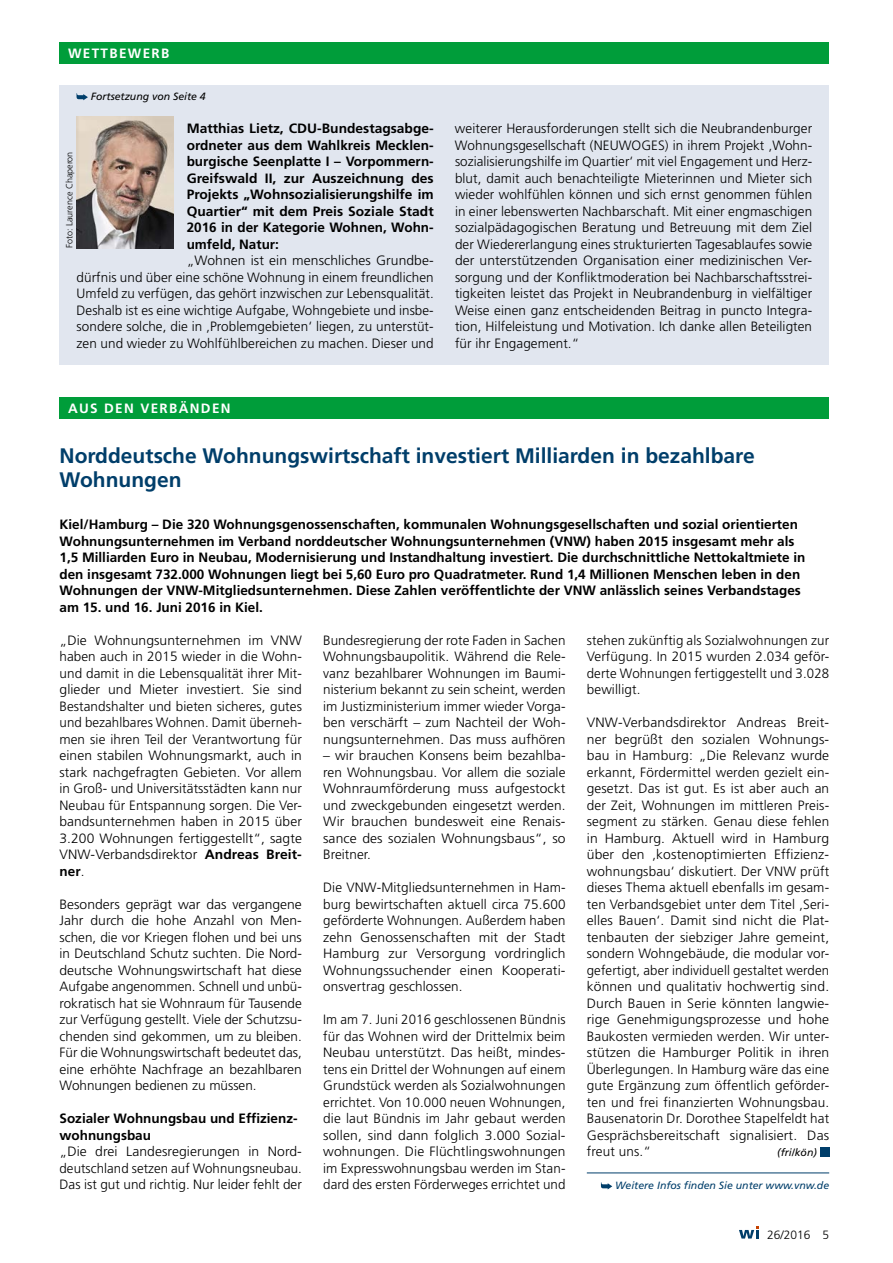
<style>
.page{position:relative;width:893px;height:1263px;background:#fff}
.page>*{position:absolute;margin:0;border:0;box-sizing:border-box;transform-origin:0 0}
.t1{font:700 21px/24px "Frutiger";color:#003e6a}
.t2{font:300 13.5px/16.5px "Frutiger";letter-spacing:.005em;color:#000;text-align:justify}
.t3{font:700 13.5px/16.5px "Frutiger";color:#000}
.t4{font:700 13.5px "Frutiger";letter-spacing:.1em;color:#fff}
.t5{font:300 12px "Frutiger";color:#000}
.t6{font:italic 10.5px "Frutiger";color:#003e6a}
.t7{font:italic 10.5px "Frutiger";color:#000}
.t8{font:300 9px "Frutiger";color:#000}
.s1{font-weight:700}
</style>
<div class="page">
<div style="left:60px;top:43px;width:769px;height:21px;background:#009d3a"></div>
<hr style="left:587px;top:1172px;width:242px;height:1px;background:#003e6a">
<div style="left:820px;top:1147px;width:9px;height:9px;background:#003e6a"></div>
<svg style="left:601px;top:1182px;width:11px;height:7px"></svg>
<div style="left:60px;top:397px;width:769px;height:22px;background:#009d3a"></div>
<div style="left:60px;top:85px;width:769px;height:279px;background:#e1e6ef"></div>
<img style="left:76px;top:116px;width:98px;height:132px">
<svg style="left:77px;top:93px;width:11px;height:7px"></svg>
<svg style="left:739px;top:1226px;width:20px;height:12px"></svg>
<p class="t4" style="left:68px;top:46px;width:103px">WETTBEWERB</p>
<p class="t7" style="left:91px;top:91px;width:116px">Fortsetzung von Seite 4</p>
<p class="t3" style="left:187px;top:120px;width:249px;text-align:justify">Matthias Lietz, CDU-Bundestagsabge&shy;ordneter aus dem Wahlkreis Mecklen&shy;burgische Seenplatte I – Vorpommern-Greifswald II, zur Auszeichnung des Projekts „Wohnsozialisierungshilfe im Quartier“ mit dem Preis Soziale Stadt 2016 in der Kategorie Wohnen, Wohn&shy;umfeld, Natur:</p>
<p class="t2" style="left:77px;top:253px;width:359px;text-indent:110px">„Wohnen ist ein menschliches Grundbe&shy;dürfnis und über eine schöne Wohnung in einem freundlichen Umfeld zu verfügen, das gehört inzwischen zur Lebensqualität.<br>Deshalb ist es eine wichtige Aufgabe, Wohngebiete und insbe&shy;sondere solche, die in ‚Problemgebieten‘ liegen, zu unterstüt&shy;zen und wieder zu Wohlfühlbereichen zu machen. Dieser und</p>
<p class="t8" style="left:64px;top:248px;width:98px;rotate:-90deg">Foto: Laurence Chaperon</p>
<p class="t4" style="left:68px;top:401px;width:164px">AUS DEN VERBÄNDEN</p>
<p class="t2" style="left:455px;top:121px;width:359px">weiterer Herausforderungen stellt sich die Neubrandenburger Wohnungsgesellschaft (NEUWOGES) in ihrem Projekt ‚Wohn&shy;sozialisierungshilfe im Quartier‘ mit viel Engagement und Herz&shy;blut, damit auch benachteiligte Mieterinnen und Mieter sich wieder wohlfühlen können und sich ernst genommen fühlen in einer lebenswerten Nachbarschaft. Mit einer engmaschigen sozialpädagogischen Beratung und Betreuung mit dem Ziel der Wiedererlangung eines strukturierten Tagesablaufes sowie der unterstützenden Organisation einer medizinischen Ver&shy;sorgung und der Konfliktmoderation bei Nachbarschaftsstrei&shy;tigkeiten leistet das Projekt in Neubrandenburg in vielfältiger Weise einen ganz entscheidenden Beitrag in puncto Integra&shy;tion, Hilfeleistung und Motivation. Ich danke allen Beteiligten für ihr Engagement.“</p>
<h1 class="t1" style="left:60px;top:444px;width:697px">Norddeutsche Wohnungswirtschaft investiert Milliarden in bezahlbare<br>Wohnungen</h1>
<p class="t3" style="left:60px;top:516px;width:747px">Kiel/Hamburg – Die 320 Wohnungsgenossenschaften, kommunalen Wohnungsgesellschaften und sozial orientierten Wohnungsunternehmen im Verband norddeutscher Wohnungsunternehmen (VNW) haben 2015 insgesamt mehr als 1,5 Milliarden Euro in Neubau, Modernisierung und Instandhaltung investiert. Die durchschnittliche Nettokaltmiete in den insgesamt 732.000 Wohnungen liegt bei 5,60 Euro pro Quadratmeter. Rund 1,4 Millionen Menschen leben in den Wohnungen der VNW-Mitgliedsunternehmen. Diese Zahlen veröffentlichte der VNW anlässlich seines Verbandstages am 15. und 16. Juni 2016 in Kiel.</p>
<p class="t2" style="left:60px;top:632px;width:244px">„Die Wohnungsunternehmen im VNW haben auch in 2015 wieder in die Wohn&shy;und damit in die Lebensqualität ihrer Mit&shy;glieder und Mieter investiert. Sie sind Bestandshalter und bieten sicheres, gutes und bezahlbares Wohnen. Damit überneh&shy;men sie ihren Teil der Verantwortung für einen stabilen Wohnungsmarkt, auch in stark nachgefragten Gebieten. Vor allem in Groß- und Universitätsstädten kann nur Neubau für Entspannung sorgen. Die Ver&shy;bandsunternehmen haben in 2015 über 3.200 Wohnungen fertiggestellt“, sagte VNW-Verbandsdirektor <span class="s1">Andreas Breit&shy;ner</span>.</p>
<p class="t2" style="left:60px;top:896px;width:244px">Besonders geprägt war das vergangene Jahr durch die hohe Anzahl von Men&shy;schen, die vor Kriegen flohen und bei uns in Deutschland Schutz suchten. Die Nord&shy;deutsche Wohnungswirtschaft hat diese Aufgabe angenommen. Schnell und unbü&shy;rokratisch hat sie Wohnraum für Tausende zur Verfügung gestellt. Viele der Schutzsu&shy;chenden sind gekommen, um zu bleiben.<br>Für die Wohnungswirtschaft bedeutet das, eine erhöhte Nachfrage an bezahlbaren Wohnungen bedienen zu müssen.</p>
<p class="t3" style="left:60px;top:1110px;width:240px">Sozialer Wohnungsbau und Effizienz&shy;wohnungsbau</p>
<p class="t2" style="left:60px;top:1144px;width:244px">„Die drei Landesregierungen in Nord&shy;deutschland setzen auf Wohnungsneubau.<br>Das ist gut und richtig. Nur leider fehlt der</p>
<p class="t2" style="left:587px;top:632px;width:244px">stehen zukünftig als Sozialwohnungen zur Verfügung. In 2015 wurden 2.034 geför&shy;derte Wohnungen fertiggestellt und 3.028 bewilligt.</p>
<p class="t2" style="left:587px;top:715px;width:244px">VNW-Verbandsdirektor Andreas Breit&shy;ner begrüßt den sozialen Wohnungs&shy;bau in Hamburg: „Die Relevanz wurde erkannt, Fördermittel werden gezielt ein&shy;gesetzt. Das ist gut. Es ist aber auch an der Zeit, Wohnungen im mittleren Preis&shy;segment zu stärken. Genau diese fehlen in Hamburg. Aktuell wird in Hamburg über den ‚kostenoptimierten Effizienz&shy;wohnungsbau‘ diskutiert. Der VNW prüft dieses Thema aktuell ebenfalls im gesam&shy;ten Verbandsgebiet unter dem Titel ‚Seri&shy;elles Bauen‘. Damit sind nicht die Plat&shy;tenbauten der siebziger Jahre gemeint, sondern Wohngebäude, die modular vor&shy;gefertigt, aber individuell gestaltet werden können und qualitativ hochwertig sind.<br>Durch Bauen in Serie könnten langwie&shy;rige Genehmigungsprozesse und hohe Baukosten vermieden werden. Wir unter&shy;stützen die Hamburger Politik in ihren Überlegungen. In Hamburg wäre das eine gute Ergänzung zum öffentlich geförder&shy;ten und frei finanzierten Wohnungsbau.<br>Bausenatorin Dr. Dorothee Stapelfeldt hat Gesprächsbereitschaft signalisiert. Das freut uns.“</p>
<p class="t2" style="left:323px;top:632px;width:244px">Bundesregierung der rote Faden in Sachen Wohnungsbaupolitik. Während die Rele&shy;vanz bezahlbarer Wohnungen im Baumi&shy;nisterium bekannt zu sein scheint, werden im Justizministerium immer wieder Vorga&shy;ben verschärft – zum Nachteil der Woh&shy;nungsunternehmen. Das muss aufhören</p>
<p class="t2" style="left:323px;top:748px;width:244px">– wir brauchen Konsens beim bezahlba&shy;ren Wohnungsbau. Vor allem die soziale Wohnraumförderung muss aufgestockt und zweckgebunden eingesetzt werden.<br>Wir brauchen bundesweit eine Renais&shy;sance des sozialen Wohnungsbaus“, so Breitner.</p>
<p class="t2" style="left:323px;top:880px;width:244px">Die VNW-Mitgliedsunternehmen in Ham&shy;burg bewirtschaften aktuell circa 75.600 geförderte Wohnungen. Außerdem haben zehn Genossenschaften mit der Stadt Hamburg zur Versorgung vordringlich Wohnungssuchender einen Kooperati&shy;onsvertrag geschlossen.</p>
<p class="t2" style="left:323px;top:1012px;width:244px">Im am 7. Juni 2016 geschlossenen Bündnis für das Wohnen wird der Drittelmix beim Neubau unterstützt. Das heißt, mindes&shy;tens ein Drittel der Wohnungen auf einem Grundstück werden als Sozialwohnungen errichtet. Von 10.000 neuen Wohnungen, die laut Bündnis im Jahr gebaut werden sollen, sind dann folglich 3.000 Sozial&shy;wohnungen. Die Flüchtlingswohnungen im Expresswohnungsbau werden im Stan&shy;dard des ersten Förderweges errichtet und</p>
<p class="t7" style="left:777px;top:1147px;width:41px">(fri/kön)</p>
<p class="t6" style="left:615px;top:1180px;width:215px">Weitere Infos finden Sie unter www.vnw.de</p>
<p class="t5" style="left:767px;top:1227px;width:64px">26/2016 5</p>
</div>
